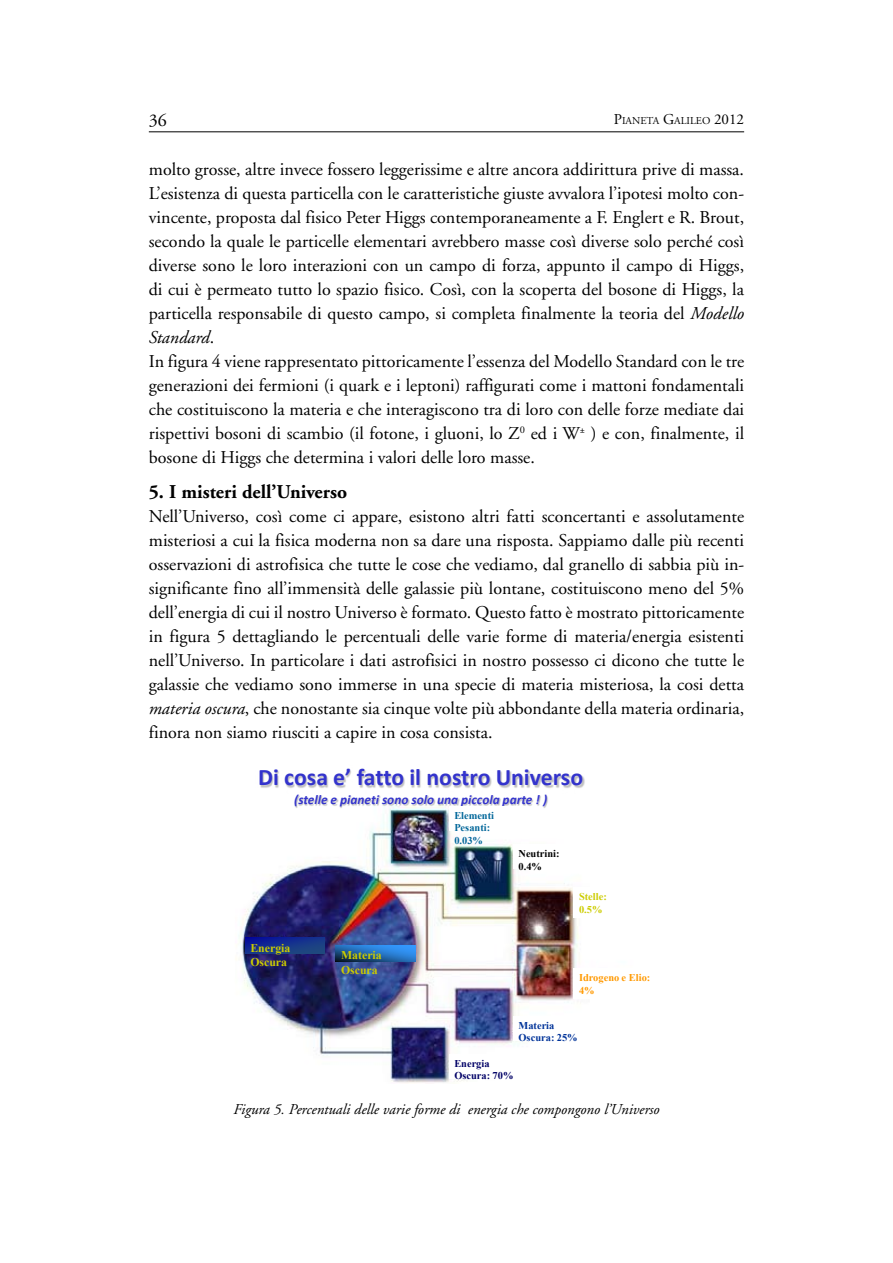
<style>
.page{position:relative;width:893px;height:1263px;background:#fff}
.page>*{position:absolute;margin:0;border:0;box-sizing:border-box;transform-origin:0 0}
.t1{font:700 23.7px "Calibri";color:#33c}
.t2{font:700 19.5px "Adobe Garamond";color:#000}
.t3{font:18px/24px "Adobe Garamond";color:#000}
.t4{font:italic 15px "Adobe Garamond";color:#000}
.t5{font:italic 13.35px "Times New Roman";color:#000}
.t6{font:italic 700 13.35px "Calibri";color:#33c}
.t7{font:700 11.85px/14.2px "Times New Roman";color:#cc0}
.t8{font:10.5px "Adobe Garamond";color:#000}
.t9{font:700 10.35px/12.5px "Times New Roman";color:#069}
.t10{font:700 10.35px/12.5px "Times New Roman";color:#006}
.t11{font:700 10.35px/12.5px "Times New Roman";color:#039}
.t12{font:700 10.35px/12.5px "Times New Roman";color:#f90}
.t13{font:700 10.35px/12.5px "Times New Roman";color:#000}
.t14{font:700 10.35px/12.5px "Times New Roman";color:#cc0}
.s1{font-size:15px}
.s2{font-style:italic}
.s3{font-style:normal}
</style>
<div class="page">
<hr style="left:149px;top:131px;width:595px;height:1px;background:#000">
<img style="left:236px;top:809px;width:343px;height:274px">
<img style="left:260px;top:771px;width:10px;height:17px">
<img style="left:270px;top:770px;width:43px;height:18px">
<img style="left:313px;top:775px;width:6px;height:12px">
<img style="left:319px;top:775px;width:10px;height:12px">
<img style="left:335px;top:776px;width:2px;height:11px">
<img style="left:337px;top:775px;width:5px;height:12px">
<img style="left:342px;top:770px;width:47px;height:17px">
<img style="left:389px;top:773px;width:6px;height:14px">
<img style="left:395px;top:775px;width:10px;height:12px">
<img style="left:411px;top:771px;width:1px;height:16px">
<img style="left:412px;top:770px;width:64px;height:17px">
<img style="left:476px;top:775px;width:5px;height:11px">
<img style="left:481px;top:770px;width:87px;height:18px">
<img style="left:568px;top:775px;width:17px;height:13px">
<img style="left:290px;top:787px;width:29px;height:21px">
<img style="left:319px;top:787px;width:3px;height:19px">
<img style="left:322px;top:787px;width:10px;height:19px">
<img style="left:332px;top:787px;width:39px;height:21px">
<img style="left:371px;top:787px;width:3px;height:19px">
<img style="left:374px;top:787px;width:26px;height:22px">
<img style="left:400px;top:787px;width:3px;height:19px">
<img style="left:403px;top:787px;width:26px;height:22px">
<img style="left:429px;top:787px;width:21px;height:22px">
<img style="left:450px;top:798px;width:3px;height:8px">
<img style="left:453px;top:787px;width:38px;height:19px">
<img style="left:491px;top:787px;width:3px;height:19px">
<img style="left:494px;top:787px;width:45px;height:19px">
<img style="left:539px;top:787px;width:21px;height:21px">
<svg style="left:245px;top:937px;width:79px;height:16px"></svg>
<svg style="left:336px;top:945px;width:79px;height:16px"></svg>
<div style="left:449px;top:1054px;width:76px;height:24px;background:#fff"></div>
<div style="left:513px;top:1016px;width:76px;height:24px;background:#fff"></div>
<div style="left:574px;top:968px;width:86px;height:31px;background:#fff"></div>
<div style="left:574px;top:887px;width:40px;height:31px;background:#fff"></div>
<div style="left:513px;top:845px;width:53px;height:24px;background:#fff"></div>
<div style="left:449px;top:806px;width:76px;height:24px;background:#fff"></div>
<p class="t3" style="left:149px;top:108px;width:19px">36</p>
<p class="t8" style="left:614px;top:115px;width:132px"><span class="s1">P</span>IANETA <span class="s1">G</span>ALILEO <span class="s1">2012</span></p>
<p class="t3" style="left:149px;top:157px;width:597px">molto grosse, altre invece fossero leggerissime e altre ancora addirittura prive di massa.<br>L’esistenza di questa particella con le caratteristiche giuste avvalora l’ipotesi molto con&shy;vincente, proposta dal fisico Peter Higgs contemporaneamente a F. Englert e R. Brout, secondo la quale le particelle elementari avrebbero masse così diverse solo perché così diverse sono le loro interazioni con un campo di forza, appunto il campo di Higgs, di cui è permeato tutto lo spazio fisico. Così, con la scoperta del bosone di Higgs, la particella responsabile di questo campo, si completa finalmente la teoria del <span class="s2">Modello Standard</span>.<br>In figura 4 viene rappresentato pittoricamente l’essenza del Modello Standard con le tre generazioni dei fermioni (i quark e i leptoni) raffigurati come i mattoni fondamentali che costituiscono la materia e che interagiscono tra di loro con delle forze mediate dai rispettivi bosoni di scambio (il fotone, i gluoni, lo Z<sup>0</sup> ed i W<sup>±</sup> ) e con, finalmente, il bosone di Higgs che determina i valori delle loro masse.</p>
<p class="t2" style="left:149px;top:481px;width:200px">5. I misteri dell’Universo</p>
<p class="t3" style="left:149px;top:505px;width:597px;text-align:justify">Nell’Universo, così come ci appare, esistono altri fatti sconcertanti e assolutamente misteriosi a cui la fisica moderna non sa dare una risposta. Sappiamo dalle più recenti osservazioni di astrofisica che tutte le cose che vediamo, dal granello di sabbia più in&shy;significante fino all’immensità delle galassie più lontane, costituiscono meno del 5% dell’energia di cui il nostro Universo è formato. Questo fatto è mostrato pittoricamente in figura 5 dettagliando le percentuali delle varie forme di materia/energia esistenti nell’Universo. In particolare i dati astrofisici in nostro possesso ci dicono che tutte le galassie che vediamo sono immerse in una specie di materia misteriosa, la cosi detta <span class="s2">materia oscura</span>, che nonostante sia cinque volte più abbondante della materia ordinaria, finora non siamo riusciti a capire in cosa consista.</p>
<h1 class="t1" style="left:258px;top:763px;width:326px">Di cosa e’ fatto il nostro Universo</h1>
<p class="t6" style="left:294px;top:791px;width:254px">(stelle e pianeti sono solo una piccola parte ! )</p>
<p class="t7" style="left:250px;top:940px;width:42px">Energia<br>Oscura</p>
<p class="t7" style="left:341px;top:948px;width:42px">Materia<br>Oscura</p>
<p class="t9" style="left:454px;top:809px;width:41px">Elementi<br>Pesanti:<br>0.03%</p>
<p class="t13" style="left:519px;top:847px;width:43px">Neutrini:<br>0.4%</p>
<p class="t14" style="left:579px;top:890px;width:29px">Stelle:<br>0.5%</p>
<p class="t12" style="left:579px;top:971px;width:73px">Idrogeno e Elio:<br>4%</p>
<p class="t11" style="left:519px;top:1019px;width:61px">Materia<br>Oscura: 25%</p>
<p class="t10" style="left:454px;top:1057px;width:61px">Energia<br>Oscura: 70%</p>
<p class="t4" style="left:233px;top:1101px;width:427px">Figura 5. Percentuali delle varie forme di energia che compongono l’Universo</p>
<p class="t5" style="left:219px;top:1099px;width:430px"><span class="s3">F i g u r a 5 .</span> Percentuali delle varie forme di energia che compongono l’Universo</p>
</div>
